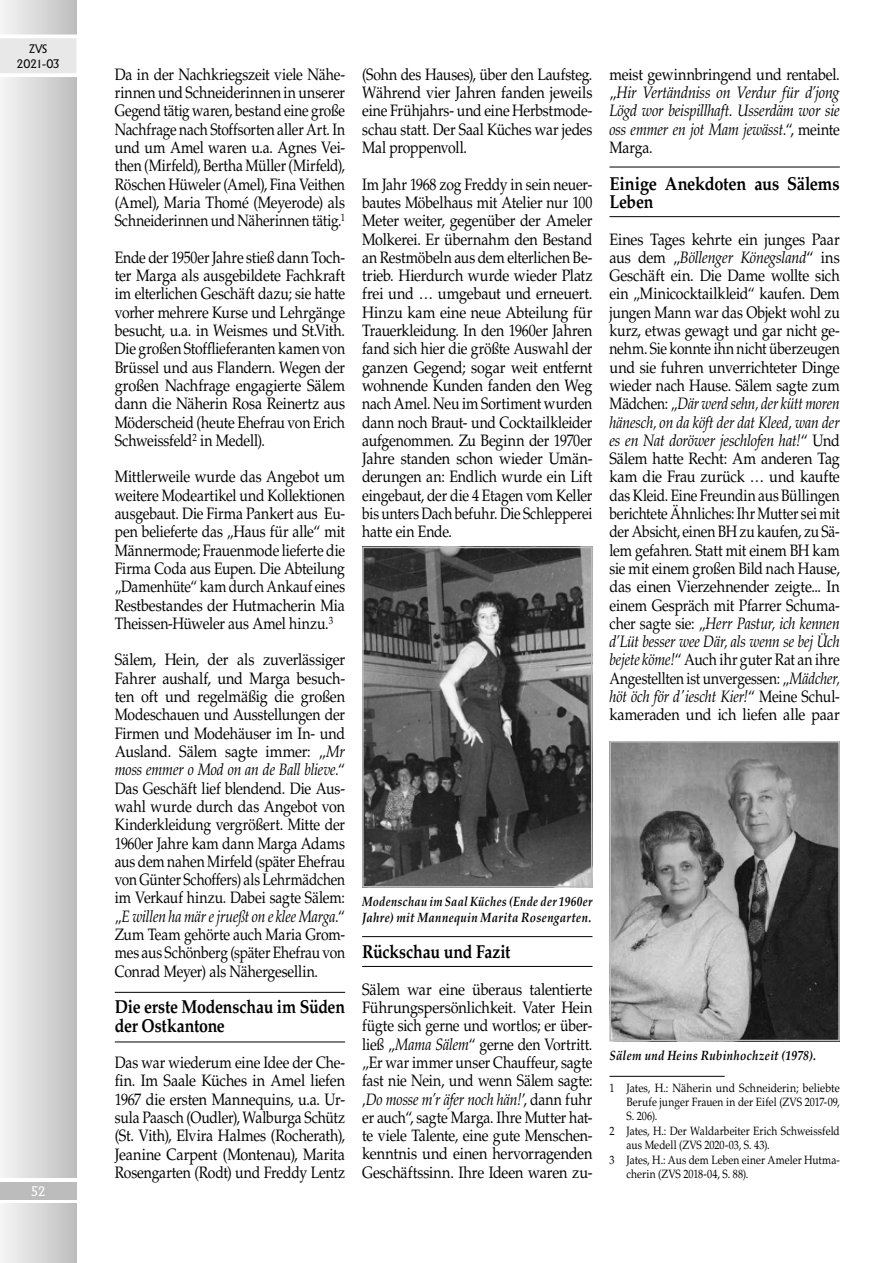
<style>
.page{position:relative;width:893px;height:1263px;background:#fff}
.page>*{position:absolute;margin:0;border:0;box-sizing:border-box;transform-origin:0 0}
.t1{font:700 18.75px/18.3px "Palatino LT Std";letter-spacing:-.01em;color:#000;scale:.85 1}
.t2{font:700 18.75px/18.3px "Palatino LT Std";letter-spacing:-.01em;color:#000;scale:.88 1}
.t3{font:16.5px/18.3px "Palatino LT Std";letter-spacing:-.015em;color:#000;text-align:justify;scale:.88 1}
.t4{font:16.5px/18.3px "Palatino LT Std";letter-spacing:-.015em;color:#000;text-align:justify;scale:.85 1}
.t5{font:16.5px/18.3px "Palatino LT Std";letter-spacing:-.015em;color:#000;text-align:justify;scale:.86 1}
.t6{font:italic 16.5px/18.3px "Palatino LT Std";letter-spacing:-.01em;color:#000;text-align:justify;scale:.88 1}
.t7{font:italic 700 13.5px/16.2px "Palatino LT Std";letter-spacing:.025em;color:#000;scale:.82 1}
.t8{font:italic 700 13.5px "Palatino LT Std";letter-spacing:.025em;color:#000;scale:.85 1}
.t9{font:13.5px "Adelon";color:#fff}
.t10{font:12px "Palatino LT Std";letter-spacing:.01em;color:#000;scale:.85 1}
.t11{font:12px/14.4px "Adelon";letter-spacing:-.025em;color:#000;text-align:center}
.s1{font-style:italic}
.s2{font-style:normal}
</style>
<div class="page">
<div style="left:0;top:0;width:77px;height:1178px;background:linear-gradient(to right,#f6f6f6,#bdbdbd)"></div>
<div style="left:0;top:1203px;width:77px;height:60px;background:linear-gradient(to right,#f6f6f6,#bdbdbd)"></div>
<hr style="left:609px;top:167px;width:231px;height:1px;background:#000">
<hr style="left:609px;top:216px;width:231px;height:1px;background:#000">
<hr style="left:115px;top:992px;width:230px;height:1px;background:#000">
<hr style="left:115px;top:1042px;width:230px;height:1px;background:#000">
<hr style="left:362px;top:936px;width:230px;height:1px;background:#000">
<hr style="left:362px;top:966px;width:230px;height:1px;background:#000">
<img style="left:365px;top:550px;width:224px;height:334px">
<div style="left:362px;top:547px;width:230px;height:340px;border:2px solid #bcbcbc"></div>
<img style="left:612px;top:744px;width:225px;height:294px">
<div style="left:609px;top:741px;width:231px;height:300px;border:2px solid #bcbcbc"></div>
<hr style="left:609px;top:1076px;width:116px;height:1px;background:#000">
<div style="left:0;top:1182px;width:77px;height:17px;background:#bcbcbc"></div>
<svg style="left:0;top:33px;width:77px;height:46px"></svg>
<p class="t11" style="left:17px;top:42px;width:45px">ZVS<br>2021-03</p>
<p class="t9" style="left:31px;top:1183px;width:17px">52</p>
<p class="t4" style="left:115px;top:65px;width:272px">Da in der Nachkriegszeit viele Nähe&shy;rinnen und Schneiderinnen in unserer Gegend tätig waren, bestand eine große Nachfrage nach Stoffsorten aller Art. In und um Amel waren u.a. Agnes Vei&shy;then (Mirfeld), Bertha Müller (Mirfeld), Röschen Hüweler (Amel), Fina Veithen (Amel), Maria Thomé (Meyerode) als Schneiderinnen und Näherinnen tätig.<sup>1</sup></p>
<p class="t4" style="left:115px;top:248px;width:272px">Ende der 1950er Jahre stieß dann Toch&shy;ter Marga als ausgebildete Fachkraft im elterlichen Geschäft dazu; sie hatte vorher mehrere Kurse und Lehrgänge besucht, u.a. in Weismes und St.Vith.<br>Die großen Stofflieferanten kamen von Brüssel und aus Flandern. Wegen der großen Nachfrage engagierte Sälem dann die Näherin Rosa Reinertz aus Möderscheid (heute Ehefrau von Erich Schweissfeld<sup>2</sup> in Medell).</p>
<p class="t5" style="left:115px;top:468px;width:269px">Mittlerweile wurde das Angebot um weitere Modeartikel und Kollektionen ausgebaut. Die Firma Pankert aus Eu&shy;pen belieferte das „Haus für alle“ mit Männermode; Frauenmode lieferte die Firma Coda aus Eupen. Die Abteilung „Damenhüte“ kam durch Ankauf eines Restbestandes der Hutmacherin Mia Theissen-Hüweler aus Amel hinzu.<sup>3</sup></p>
<p class="t3" style="left:115px;top:651px;width:263px">Sälem, Hein, der als zuverlässiger Fahrer aushalf, und Marga besuch&shy;ten oft und regelmäßig die großen Modeschauen und Ausstellungen der Firmen und Modehäuser im In- und Ausland. Sälem sagte immer: „<span class="s1">Mr moss emmer o Mod on an de Ball blieve.</span>“ Das Geschäft lief blendend. Die Aus&shy;wahl wurde durch das Angebot von Kinderkleidung vergrößert. Mitte der 1960er Jahre kam dann Marga Adams aus dem nahen Mirfeld (später Ehefrau von Günter Schoffers) als Lehrmädchen im Verkauf hinzu. Dabei sagte Sälem: „<span class="s1">E willen ha mär e jrueßt on e klee Marga.</span>“ Zum Team gehörte auch Maria Grom&shy;mes aus Schönberg (später Ehefrau von Conrad Meyer) als Nähergesellin.</p>
<p class="t1" style="left:115px;top:998px;width:272px">Die erste Modenschau im Süden der Ostkantone</p>
<p class="t4" style="left:115px;top:1054px;width:272px">Das war wiederum eine Idee der Che&shy;fin. Im Saale Küches in Amel liefen 1967 die ersten Mannequins, u.a. Ur&shy;sula Paasch (Oudler), Walburga Schütz (St. Vith), Elvira Halmes (Rocherath), Jeanine Carpent (Montenau), Marita Rosengarten (Rodt) und Freddy Lentz</p>
<p class="t4" style="left:362px;top:65px;width:272px">(Sohn des Hauses), über den Laufsteg.<br>Während vier Jahren fanden jeweils eine Frühjahrs- und eine Herbstmode&shy;schau statt. Der Saal Küches war jedes Mal proppenvoll.</p>
<p class="t4" style="left:362px;top:175px;width:272px">Im Jahr 1968 zog Freddy in sein neuer&shy;bautes Möbelhaus mit Atelier nur 100<br>Meter weiter, gegenüber der Ameler Molkerei. Er übernahm den Bestand an Restmöbeln aus dem elterlichen Be&shy;trieb. Hierdurch wurde wieder Platz frei und … umgebaut und erneuert.<br>Hinzu kam eine neue Abteilung für Trauerkleidung. In den 1960er Jahren fand sich hier die größte Auswahl der ganzen Gegend; sogar weit entfernt wohnende Kunden fanden den Weg nach Amel. Neu im Sortiment wurden dann noch Braut- und Cocktailkleider aufgenommen. Zu Beginn der 1970er Jahre standen schon wieder Umän&shy;derungen an: Endlich wurde ein Lift eingebaut, der die 4 Etagen vom Keller bis unters Dach befuhr. Die Schlepperei hatte ein Ende.</p>
<p class="t6" style="left:609px;top:65px;width:263px"><span class="s2">meist gewinnbringend und rentabel. „</span>Hir Vertändniss on Verdur für d’jong Lögd wor beispillhaft. Usserdäm wor sie oss emmer en jot Mam jewässt.<span class="s2">“, meinte Marga.</span></p>
<p class="t2" style="left:609px;top:174px;width:263px">Einige Anekdoten aus Sälems<br>Leben</p>
<p class="t3" style="left:609px;top:230px;width:263px">Eines Tages kehrte ein junges Paar aus dem „<span class="s1">Böllenger Könegsland</span>“ ins Geschäft ein. Die Dame wollte sich ein „Minicocktailkleid“ kaufen. Dem jungen Mann war das Objekt wohl zu kurz, etwas gewagt und gar nicht ge&shy;nehm. Sie konnte ihn nicht überzeugen und sie fuhren unverrichteter Dinge wieder nach Hause. Sälem sagte zum Mädchen: „<span class="s1">Där werd sehn, der kütt moren hänesch, on da köft der dat Kleed, wan der es en Nat doröwer jeschlofen hat!</span>“ Und Sälem hatte Recht: Am anderen Tag kam die Frau zurück … und kaufte das Kleid. Eine Freundin aus Büllingen berichtete Ähnliches: Ihr Mutter sei mit der Absicht, einen BH zu kaufen, zu Sä&shy;lem gefahren. Statt mit einem BH kam sie mit einem großen Bild nach Hause, das einen Vierzehnender zeigte... In einem Gespräch mit Pfarrer Schuma&shy;cher sagte sie: „<span class="s1">Herr Pastur, ich kennen d’Lüt besser wee Där, als wenn se bej Üch bejete köme!</span>“ Auch ihr guter Rat an ihre Angestellten ist unvergessen: „<span class="s1">Mädcher, höt öch för d'iescht Kier!</span>“ Meine Schul&shy;kameraden und ich liefen alle paar</p>
<p class="t7" style="left:362px;top:893px;width:282px">Modenschau im Saal Küches (Ende der 1960er<br>Jahre) mit Mannequin Marita Rosengarten.</p>
<p class="t1" style="left:362px;top:943px;width:176px">Rückschau und Fazit</p>
<p class="t3" style="left:362px;top:980px;width:263px">Sälem war eine überaus talentierte Führungspersönlichkeit. Vater Hein fügte sich gerne und wortlos; er über&shy;ließ „<span class="s1">Mama Sälem</span>“ gerne den Vortritt. „Er war immer unser Chauffeur, sagte fast nie Nein, und wenn Sälem sagte: ‚<span class="s1">Do mosse m’r äfer noch hän!</span>’, dann fuhr er auch“, sagte Marga. Ihre Mutter hat&shy;te viele Talente, eine gute Menschen&shy;kenntnis und einen hervorragenden Geschäftssinn. Ihre Ideen waren zu-</p>
<p class="t8" style="left:609px;top:1047px;width:244px">Sälem und Heins Rubinhochzeit (1978).</p>
<p class="t10" style="left:609px;top:1080px;width:272px">1 Jates, H.: Näherin und Schneiderin; beliebte</p>
<p class="t10" style="left:626px;top:1095px;width:252px">Berufe junger Frauen in der Eifel (ZVS 2017-09,</p>
<p class="t10" style="left:626px;top:1109px;width:38px">S. 206).</p>
<p class="t10" style="left:609px;top:1123px;width:272px">2 Jates, H.: Der Waldarbeiter Erich Schweissfeld</p>
<p class="t10" style="left:626px;top:1138px;width:170px">aus Medell (ZVS 2020-03, S. 43).</p>
<p class="t10" style="left:609px;top:1152px;width:272px">3 Jates, H.: Aus dem Leben einer Ameler Hutma-</p>
<p class="t10" style="left:626px;top:1167px;width:145px">cherin (ZVS 2018-04, S. 88).</p>
</div>
